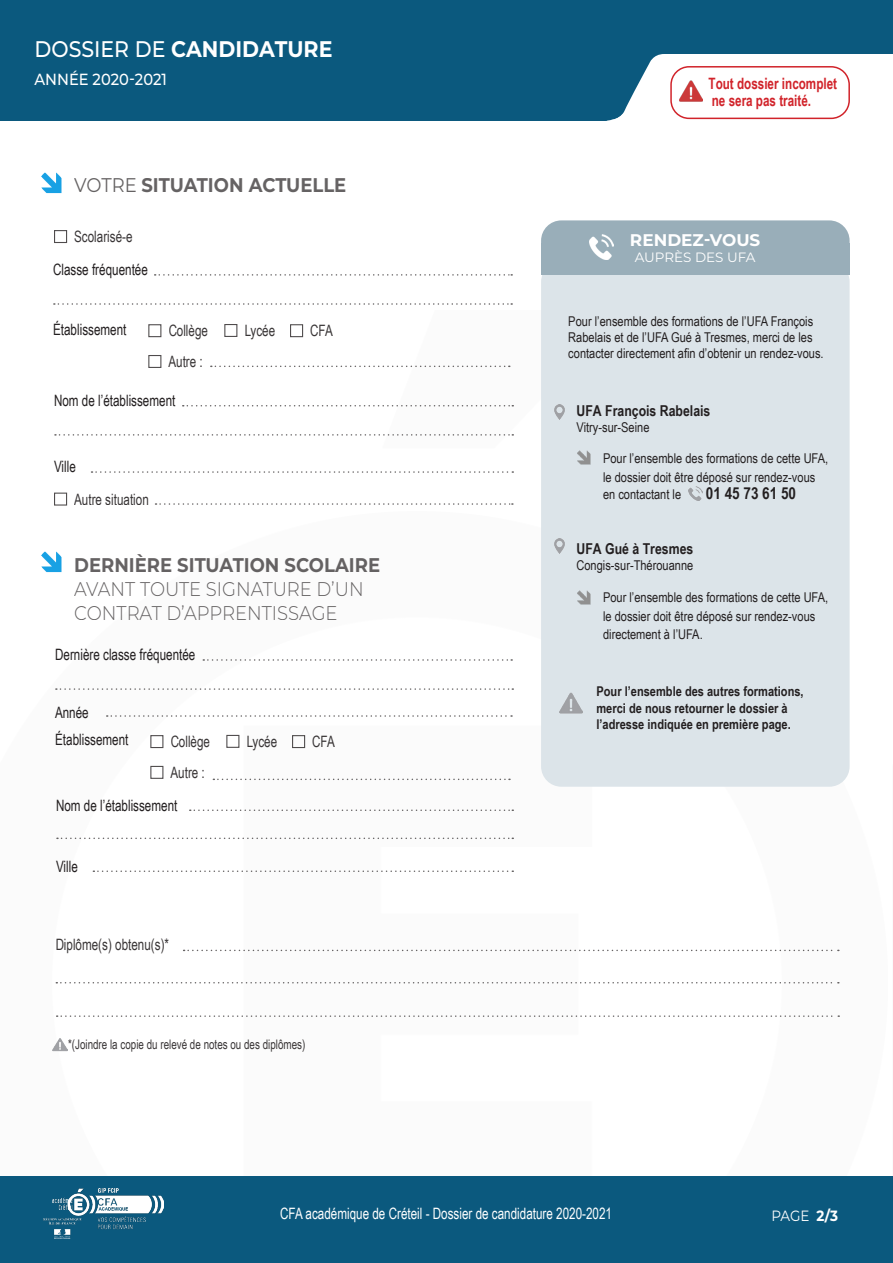
<style>
.page{position:relative;width:893px;height:1263px;background:#fff}
.page>*{position:absolute;margin:0;border:0;box-sizing:border-box;transform-origin:0 0}
.t1{font:700 22.65px "Montserrat";color:#fff;scale:.91 1}
.t2{font:700 19.8px "Montserrat";color:#231f20;scale:.91 1}
.t3{font:300 19.8px/24px "Montserrat";color:#231f20;scale:.91 1}
.t4{font:700 16.8px "Montserrat";color:#fff}
.t5{font:700 16.5px "Arial Narrow";color:#231f20}
.t6{font:500 16.2px "Montserrat";color:#fff;scale:.91 1}
.t7{font:15.6px/32.5px "Arial Narrow";color:#231f20;scale:.91 1}
.t8{font:15.6px "Arial Narrow";color:#fff;scale:.91 1}
.t9{font:700 15.6px "Arial Narrow";color:#d1232a;scale:.91 1}
.t10{font:700 15px "Arial Narrow";color:#231f20}
.t11{font:14.85px "Montserrat";color:#fff;scale:.91 1}
.t12{font:13.5px/16.2px "Arial Narrow";color:#231f20}
.t13{font:700 13.5px/16.2px "Arial Narrow";color:#231f20}
.t14{font:13.5px "Montserrat";color:#fff}
.t15{font:13.2px "Arial Narrow";color:#231f20;scale:.91 1}
.s1{font-weight:500}
.s2{font-weight:400}
.s3{font-weight:700}
</style>
<div class="page">
<div style="left:0;top:0;width:893px;height:120px;background:#0b597e"></div>
<img style="left:41px;top:172px;width:21px;height:22px">
<div style="left:0;top:1176px;width:893px;height:87px;background:#0b597e"></div>
<img style="left:43px;top:1188px;width:121px;height:50px">
<svg style="left:155px;top:274px;width:357px;height:2px"></svg>
<svg style="left:54px;top:303px;width:458px;height:2px"></svg>
<div style="left:224px;top:324px;width:13px;height:13px;border:1px solid #231f20"></div>
<div style="left:290px;top:324px;width:13px;height:13px;border:1px solid #231f20"></div>
<div style="left:148px;top:355px;width:13px;height:13px;border:1px solid #231f20"></div>
<svg style="left:211px;top:366px;width:299px;height:1px"></svg>
<svg style="left:183px;top:405px;width:330px;height:1px"></svg>
<svg style="left:55px;top:434px;width:458px;height:2px"></svg>
<svg style="left:92px;top:471px;width:421px;height:2px"></svg>
<svg style="left:203px;top:659px;width:309px;height:2px"></svg>
<svg style="left:56px;top:688px;width:457px;height:2px"></svg>
<div style="left:150px;top:735px;width:13px;height:13px;border:1px solid #231f20"></div>
<div style="left:226px;top:735px;width:13px;height:13px;border:1px solid #231f20"></div>
<div style="left:292px;top:735px;width:13px;height:13px;border:1px solid #231f20"></div>
<div style="left:150px;top:766px;width:13px;height:13px;border:1px solid #231f20"></div>
<svg style="left:213px;top:779px;width:297px;height:1px"></svg>
<svg style="left:190px;top:809px;width:323px;height:2px"></svg>
<svg style="left:57px;top:837px;width:456px;height:2px"></svg>
<svg style="left:93px;top:870px;width:420px;height:2px"></svg>
<svg style="left:107px;top:715px;width:405px;height:2px"></svg>
<svg style="left:184px;top:950px;width:655px;height:1px"></svg>
<img style="left:53px;top:1038px;width:14px;height:14px">
<svg style="left:56px;top:982px;width:783px;height:1px"></svg>
<svg style="left:57px;top:1015px;width:782px;height:2px"></svg>
<div style="left:541px;top:261px;width:309px;height:526px;background:#dce4e9;border-radius:20px"></div>
<div style="left:541px;top:220px;width:309px;height:55px;background:#99aeb9;border-radius:20px"></div>
<div style="left:541px;top:243px;width:308px;height:32px;background:#99aeb9"></div>
<img style="left:554px;top:404px;width:11px;height:15px">
<img style="left:589px;top:235px;width:25px;height:24px">
<img style="left:577px;top:450px;width:14px;height:15px">
<svg style="left:689px;top:487px;width:13px;height:13px"></svg>
<img style="left:554px;top:539px;width:11px;height:14px">
<img style="left:577px;top:590px;width:14px;height:15px">
<img style="left:560px;top:692px;width:23px;height:22px">
<svg style="left:603px;top:54px;width:290px;height:67px;background:#e0e9ed"></svg>
<div style="left:670px;top:66px;width:180px;height:53px;border:2px solid #d1232a;border-radius:18px"></div>
<img style="left:679px;top:79px;width:23px;height:23px">
<div style="left:54px;top:230px;width:13px;height:13px;border:1px solid #231f20"></div>
<div style="left:54px;top:493px;width:13px;height:13px;border:1px solid #231f20"></div>
<svg style="left:156px;top:503px;width:357px;height:2px"></svg>
<img style="left:41px;top:551px;width:21px;height:22px">
<p class="t1" style="left:34px;top:33px;width:329px"><span class="s1">DOSSIER DE</span> CANDIDATURE</p>
<p class="t6" style="left:34px;top:68px;width:147px">ANNÉE 2020-2021</p>
<h2 class="t2" style="left:74px;top:171px;width:301px"><span class="s2">VOTRE</span> SITUATION ACTUELLE</h2>
<p class="t7" style="left:74px;top:220px;width:66px">Scolarisé-e</p>
<p class="t7" style="left:53px;top:253px;width:106px">Classe fréquentée</p>
<p class="t7" style="left:53px;top:313px;width:82px">Établissement</p>
<p class="t7" style="left:168px;top:314px;width:45px">Collège</p>
<p class="t7" style="left:244px;top:314px;width:35px">Lycée</p>
<p class="t7" style="left:310px;top:314px;width:26px">CFA</p>
<p class="t7" style="left:168px;top:345px;width:39px">Autre :</p>
<p class="t7" style="left:54px;top:384px;width:135px">Nom de l’établissement</p>
<p class="t7" style="left:54px;top:450px;width:26px">Ville</p>
<p class="t7" style="left:74px;top:482px;width:84px">Autre situation</p>
<h2 class="t2" style="left:74px;top:550px;width:338px">DERNIÈRE SITUATION SCOLAIRE</h2>
<h2 class="t3" style="left:74px;top:576px;width:320px">AVANT TOUTE SIGNATURE D’UN<br>CONTRAT D’APPRENTISSAGE</h2>
<p class="t7" style="left:55px;top:638px;width:156px">Dernière classe fréquentée</p>
<p class="t7" style="left:55px;top:696px;width:39px">Année</p>
<p class="t7" style="left:55px;top:723px;width:82px">Établissement</p>
<p class="t7" style="left:170px;top:725px;width:45px">Collège</p>
<p class="t7" style="left:246px;top:725px;width:35px">Lycée</p>
<p class="t7" style="left:312px;top:725px;width:26px">CFA</p>
<p class="t7" style="left:56px;top:756px;width:165px;text-indent:114px">Autre :<br>Nom de l’établissement</p>
<p class="t7" style="left:56px;top:849px;width:26px">Ville</p>
<p class="t7" style="left:55px;top:928px;width:126px">Diplôme(s) obtenu(s)*</p>
<p class="t15" style="left:68px;top:1035px;width:262px">*(Joindre la copie du relevé de notes ou des diplômes)</p>
<p class="t9" style="left:708px;top:72px;width:143px">Tout dossier incomplet</p>
<p class="t9" style="left:712px;top:89px;width:111px">ne sera pas traité.</p>
<p class="t4" style="left:630px;top:228px;width:132px">RENDEZ-VOUS</p>
<p class="t14" style="left:635px;top:248px;width:122px">AUPRÈS DES UFA</p>
<p class="t12" style="left:568px;top:313px;width:257px">Pour l’ensemble des formations de l’UFA François<br>Rabelais et de l’UFA Gué à Tresmes, merci de les contacter directement afin d’obtenir un rendez-vous.</p>
<p class="t10" style="left:576px;top:399px;width:135px">UFA François Rabelais</p>
<p class="t12" style="left:576px;top:418px;width:75px">Vitry-sur-Seine</p>
<p class="t12" style="left:603px;top:450px;width:227px">Pour l’ensemble des formations de cette UFA,</p>
<p class="t12" style="left:603px;top:469px;width:214px">le dossier doit être déposé sur rendez-vous</p>
<p class="t12" style="left:603px;top:486px;width:80px">en contactant le</p>
<p class="t5" style="left:706px;top:481px;width:92px">01 45 73 61 50</p>
<p class="t10" style="left:576px;top:537px;width:118px">UFA Gué à Tresmes</p>
<p class="t12" style="left:576px;top:557px;width:118px">Congis-sur-Thérouanne</p>
<p class="t12" style="left:603px;top:588px;width:227px">Pour l’ensemble des formations de cette UFA,</p>
<p class="t12" style="left:603px;top:607px;width:214px">le dossier doit être déposé sur rendez-vous</p>
<p class="t12" style="left:603px;top:625px;width:101px">directement à l’UFA.</p>
<p class="t13" style="left:596px;top:683px;width:209px">Pour l’ensemble des autres formations, merci de nous retourner le dossier à l’adresse indiquée en première page.</p>
<p class="t8" style="left:280px;top:1202px;width:366px">CFA académique de Créteil - Dossier de candidature 2020-2021</p>
<p class="t11" style="left:771px;top:1206px;width:75px">PAGE <span class="s3">2/3</span></p>
</div>
